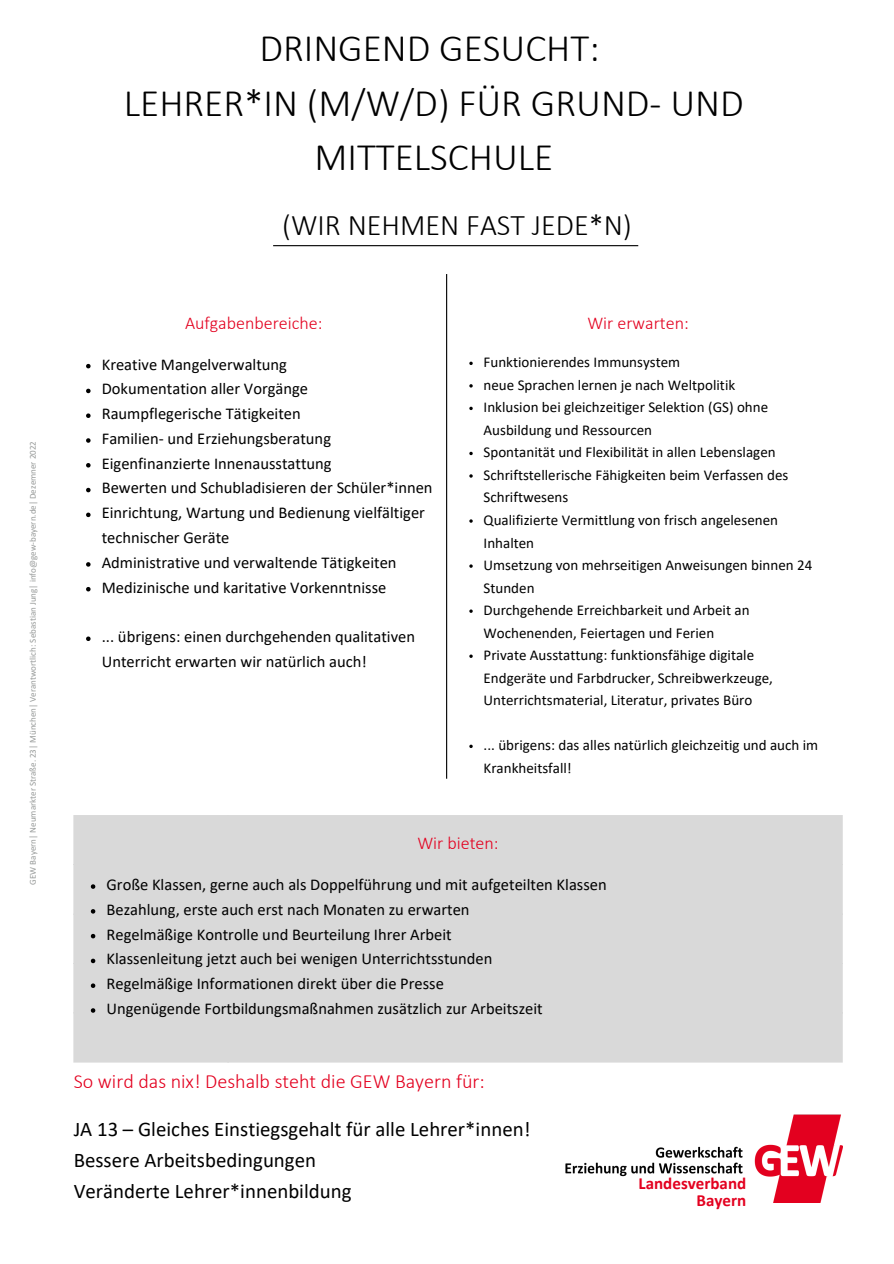
<style>
.page{position:relative;width:894px;height:1264px;background:#fff}
.page>*{position:absolute;margin:0;border:0;box-sizing:border-box;transform-origin:0 0}
.t1{font:300 39px/54px "Calibri";color:#000;text-align:center}
.t2{font:300 30px "Calibri";color:#000}
.t3{font:20.85px/30.9px "Calibri";color:#000}
.t4{font:300 20.1px "Calibri";color:#e3001f}
.t5{font:300 18px "Calibri";color:#e3001f}
.t6{font:700 16.95px/17px "Calibri";color:#e3001f;text-align:right}
.t7{font:16.5px/24.8px "Calibri";color:#000}
.t8{font:15px/22.5px "Calibri";color:#000}
.t9{font:9px "Calibri";color:#989b9a}
</style>
<div class="page">
<hr style="left:446px;top:274px;width:1px;height:504px;background:#000">
<div style="left:74px;top:815px;width:768px;height:247px;background:#d9d9d9"></div>
<hr style="left:273px;top:245px;width:365px;height:1px;background:#000">
<svg style="left:86px;top:364px;width:4px;height:4px"></svg>
<svg style="left:86px;top:388px;width:4px;height:5px"></svg>
<svg style="left:86px;top:413px;width:4px;height:5px"></svg>
<svg style="left:86px;top:438px;width:4px;height:5px"></svg>
<svg style="left:86px;top:463px;width:4px;height:4px"></svg>
<svg style="left:86px;top:488px;width:4px;height:4px"></svg>
<svg style="left:86px;top:512px;width:4px;height:5px"></svg>
<svg style="left:86px;top:562px;width:4px;height:4px"></svg>
<svg style="left:86px;top:587px;width:4px;height:4px"></svg>
<svg style="left:86px;top:636px;width:4px;height:5px"></svg>
<svg style="left:91px;top:884px;width:4px;height:4px"></svg>
<svg style="left:91px;top:909px;width:4px;height:4px"></svg>
<svg style="left:91px;top:933px;width:4px;height:5px"></svg>
<svg style="left:91px;top:958px;width:4px;height:5px"></svg>
<svg style="left:91px;top:983px;width:4px;height:4px"></svg>
<svg style="left:91px;top:1008px;width:4px;height:4px"></svg>
<img style="left:565px;top:1114px;width:277px;height:88px">
<p class="t9" style="left:29px;top:884px;width:445px;rotate:-90deg">GEW Bayern| Neumarkter Straße. 23| München| Verantwortlich: Sebastian Jung| info@gew-bayern.de| Dezemner 2022</p>
<h1 class="t1" style="left:124px;top:25px;width:621px">DRINGEND GESUCHT:<br>LEHRER*IN (M/W/D) FÜR GRUND- UND<br>MITTELSCHULE</h1>
<h2 class="t2" style="left:282px;top:212px;width:351px">(WIR NEHMEN FAST JEDE*N)</h2>
<p class="t5" style="left:185px;top:315px;width:139px">Aufgabenbereiche:</p>
<p class="t7" style="left:102px;top:353px;width:332px">Kreative Mangelverwaltung<br>Dokumentation aller Vorgänge Raumpflegerische Tätigkeiten<br>Familien- und Erziehungsberatung Eigenfinanzierte Innenausstattung<br>Bewerten und Schubladisieren der Schüler*innen Einrichtung, Wartung und Bedienung vielfältiger technischer Geräte<br>Administrative und verwaltende Tätigkeiten Medizinische und karitative Vorkenntnisse</p>
<p class="t7" style="left:102px;top:625px;width:315px">... übrigens: einen durchgehenden qualitativen<br>Unterricht erwarten wir natürlich auch!</p>
<p class="t5" style="left:587px;top:315px;width:103px">Wir erwarten:</p>
<p class="t8" style="left:483px;top:352px;width:330px">Funktionierendes Immunsystem<br>neue Sprachen lernen je nach Weltpolitik<br>Inklusion bei gleichzeitiger Selektion (GS) ohne Ausbildung und Ressourcen<br>Spontanität und Flexibilität in allen Lebenslagen Schriftstellerische Fähigkeiten beim Verfassen des Schriftwesens<br>Qualifizierte Vermittlung von frisch angelesenen Inhalten<br>Umsetzung von mehrseitigen Anweisungen binnen 24<br>Stunden<br>Durchgehende Erreichbarkeit und Arbeit an Wochenenden, Feiertagen und Ferien<br>Private Ausstattung: funktionsfähige digitale Endgeräte und Farbdrucker, Schreibwerkzeuge, Unterrichtsmaterial, Literatur, privates Büro</p>
<p class="t8" style="left:483px;top:735px;width:336px">... übrigens: das alles natürlich gleichzeitig und auch im<br>Krankheitsfall!</p>
<p class="t5" style="left:417px;top:835px;width:83px">Wir bieten:</p>
<p class="t7" style="left:106px;top:873px;width:501px">Große Klassen, gerne auch als Doppelführung und mit aufgeteilten Klassen Bezahlung, erste auch erst nach Monaten zu erwarten<br>Regelmäßige Kontrolle und Beurteilung Ihrer Arbeit<br>Klassenleitung jetzt auch bei wenigen Unterrichtsstunden<br>Regelmäßige Informationen direkt über die Presse<br>Ungenügende Fortbildungsmaßnahmen zusätzlich zur Arbeitszeit</p>
<p class="t4" style="left:74px;top:1073px;width:412px">So wird das nix! Deshalb steht die GEW Bayern für:</p>
<p class="t3" style="left:74px;top:1115px;width:458px">JA 13 – Gleiches Einstiegsgehalt für alle Lehrer*innen!<br>Bessere Arbeitsbedingungen<br>Veränderte Lehrer*innenbildung</p>
<p class="t6" style="left:638px;top:1176px;width:109px">Landesverband<br>Bayern</p>
</div>
